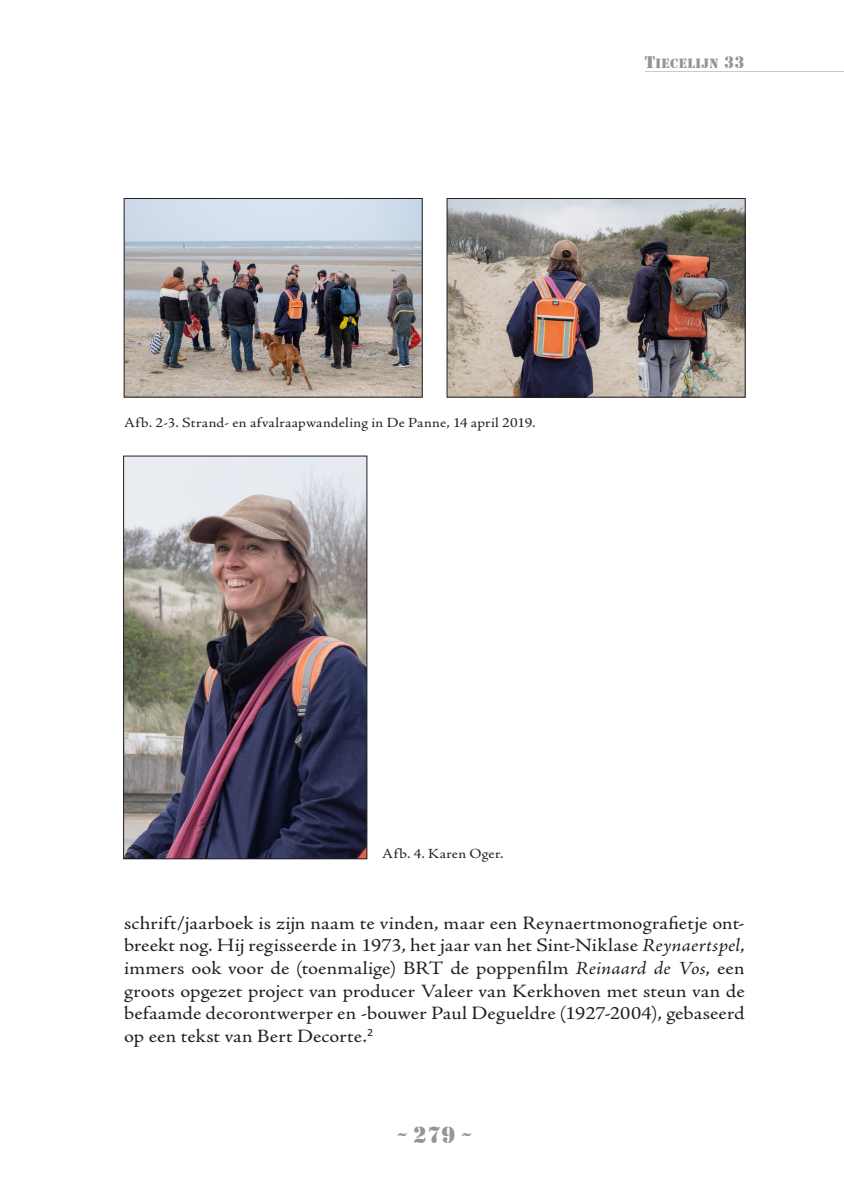
<style>
.page{position:relative;width:844px;height:1191px;background:#fff}
.page>*{position:absolute;margin:0;border:0;box-sizing:border-box;transform-origin:0 0}
.t1{font:24.5px "Stencil";color:#939598}
.t2{font:18.9px/22.8px "Adobe Jenson Pro";letter-spacing:.005em;color:#231f20;text-align:justify;scale:1.1 1}
.t3{font:14px "Adobe Jenson Pro";letter-spacing:.02em;color:#231f20;scale:1.1 1}
.t4{font:14px "Stencil";letter-spacing:.03em;color:#939598}
.s1{font-size:17.5px}
.s2{font-style:italic}
</style>
<div class="page">
<hr style="left:645px;top:71px;width:198px;height:1px;background:#939598">
<img style="left:126px;top:200px;width:294px;height:195px">
<div style="left:124px;top:198px;width:298px;height:199px;border:1px solid #231f20"></div>
<img style="left:448px;top:200px;width:295px;height:195px">
<div style="left:446px;top:198px;width:299px;height:199px;border:1px solid #231f20"></div>
<img style="left:125px;top:457px;width:240px;height:400px">
<div style="left:123px;top:455px;width:244px;height:404px;border:1px solid #231f20"></div>
<p class="t4" style="left:644px;top:55px;width:101px"><span class="s1">T</span>IECELIJN <span class="s1">33</span></p>
<p class="t3" style="left:124px;top:414px;width:375px">Afb. 2-3. Strand- en afvalraapwandeling in De Panne, 14 april 2019.</p>
<p class="t3" style="left:382px;top:845px;width:112px">Afb. 4. Karen Oger.</p>
<p class="t2" style="left:124px;top:911px;width:565px">schrift/jaarboek is zijn naam te vinden, maar een Reynaertmonografietje ont&shy;breekt nog. Hij regisseerde in 1973, het jaar van het Sint-Niklase <span class="s2">Reynaertspel</span>, immers ook voor de (toenmalige) BRT de poppenfilm <span class="s2">Reinaard de Vos</span>, een groots opgezet project van producer Valeer van Kerkhoven met steun van de befaamde decorontwerper en -bouwer Paul Degueldre (1927-2004), gebaseerd op een tekst van Bert Decorte.<sup>2</sup></p>
<p class="t1" style="left:397px;top:1120px;width:75px">~ 279 ~</p>
</div>
